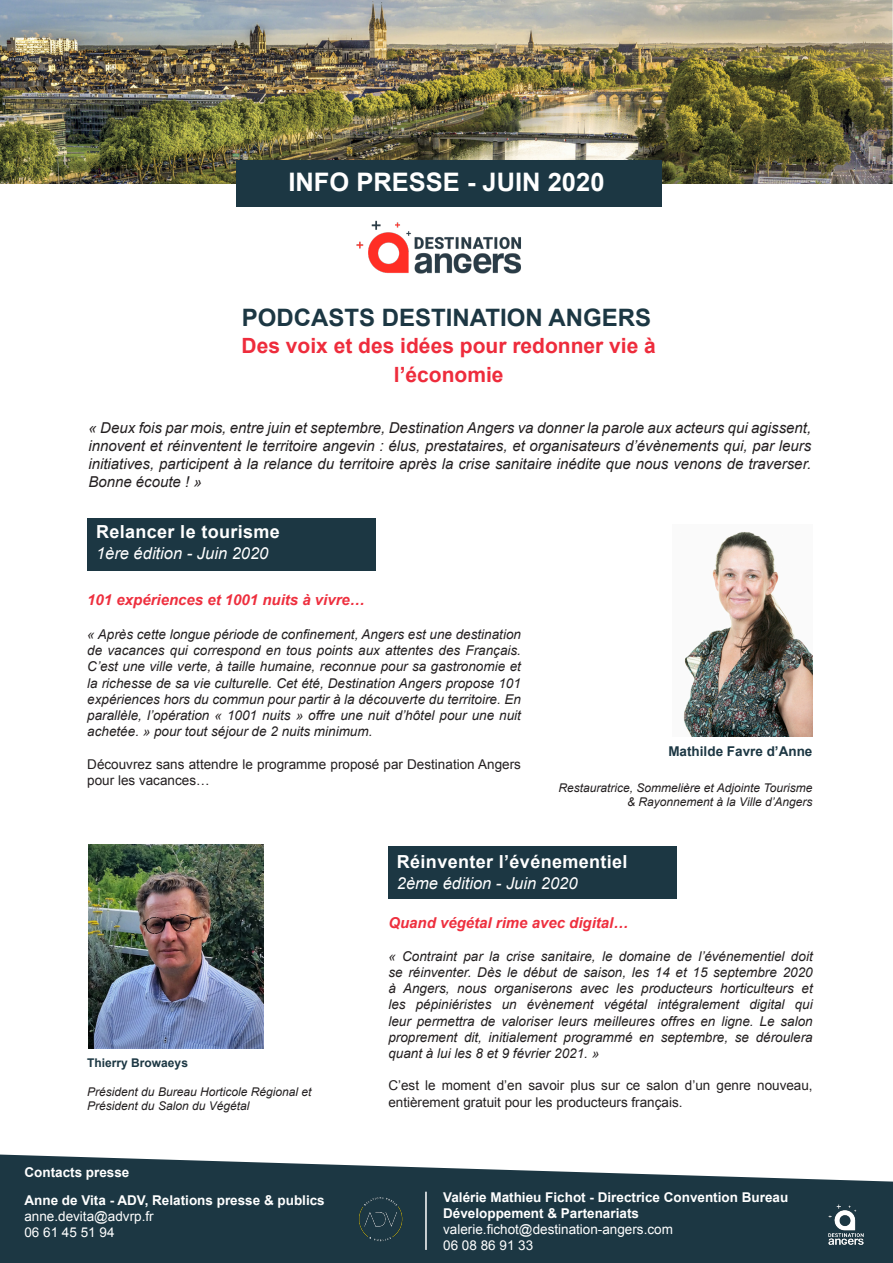
<style>
.page{position:relative;width:893px;height:1263px;background:#fff}
.page>*{position:absolute;margin:0;border:0;box-sizing:border-box;transform-origin:0 0}
.t1{font:700 25.5px "Arial";color:#fff}
.t2{font:700 24px "Arial";color:#1c3743}
.t3{font:700 21px/28.8px "Arial";color:#ee2c3c;text-align:center}
.t4{font:700 18px "Arial";letter-spacing:.02em;color:#fff}
.t5{font:italic 16.5px "Arial";color:#fff}
.t6{font:italic 15px/18px "Arial";color:#231f20;text-align:justify}
.t7{font:italic 700 15px "Arial";color:#ee2f3e}
.t8{font:italic 13.5px/16.2px "Arial";color:#231f20;text-align:justify}
.t9{font:13.5px/16.2px "Arial";color:#231f20}
.t10{font:700 13.5px/16.2px "Arial";color:#fff}
.t11{font:13.5px "Arial";color:#fff}
.t12{font:700 13.5px "Arial";color:#1c3743}
.t13{font:italic 12px/14.4px "Arial";color:#231f20;text-align:right}
.t14{font:700 12px "Arial";color:#1c3743}
</style>
<div class="page">
<img style="left:0;top:0;width:893px;height:183px">
<div style="left:236px;top:160px;width:425px;height:46px;background:#1c3743"></div>
<div style="left:87px;top:519px;width:289px;height:52px;background:#1c3743"></div>
<div style="left:388px;top:847px;width:289px;height:52px;background:#1c3743"></div>
<img style="left:356px;top:221px;width:165px;height:53px">
<img style="left:683px;top:532px;width:129px;height:205px">
<img style="left:88px;top:844px;width:176px;height:205px">
<svg style="left:0;top:1154px;width:893px;height:109px;background:#3a525c"></svg>
<hr style="left:425px;top:1192px;width:2px;height:58px;background:#fff">
<img style="left:826px;top:1202px;width:41px;height:46px">
<img style="left:355px;top:1196px;width:51px;height:48px">
<p class="t1" style="left:288px;top:165px;width:318px">INFO PRESSE - JUIN 2020</p>
<p class="t2" style="left:242px;top:302px;width:411px">PODCASTS DESTINATION ANGERS</p>
<p class="t3" style="left:242px;top:332px;width:416px">Des voix et des idées pour redonner vie à l’économie</p>
<p class="t6" style="left:88px;top:418px;width:724px">« Deux fois par mois, entre juin et septembre, Destination Angers va donner la parole aux acteurs qui agissent, innovent et réinventent le territoire angevin : élus, prestataires, et organisateurs d’évènements qui, par leurs initiatives, participent à la relance du territoire après la crise sanitaire inédite que nous venons de traverser.<br>Bonne écoute ! »</p>
<p class="t4" style="left:96px;top:519px;width:185px">Relancer le tourisme</p>
<p class="t5" style="left:96px;top:542px;width:174px">1ère édition - Juin 2020</p>
<p class="t7" style="left:87px;top:590px;width:279px">101 expériences et 1001 nuits à vivre…</p>
<p class="t8" style="left:87px;top:626px;width:435px">« Après cette longue période de confinement, Angers est une destination de vacances qui correspond en tous points aux attentes des Français.<br>C’est une ville verte, à taille humaine, reconnue pour sa gastronomie et la richesse de sa vie culturelle. Cet été, Destination Angers propose 101 expériences hors du commun pour partir à la découverte du territoire. En parallèle, l’opération « 1001 nuits » offre une nuit d’hôtel pour une nuit achetée. » pour tout séjour de 2 nuits minimum.</p>
<p class="t9" style="left:87px;top:756px;width:435px">Découvrez sans attendre le programme proposé par Destination Angers pour les vacances…</p>
<p class="t12" style="left:668px;top:742px;width:146px">Mathilde Favre d’Anne</p>
<p class="t13" style="left:558px;top:781px;width:255px">Restauratrice, Sommelière et Adjointe Tourisme &amp; Rayonnement à la Ville d’Angers</p>
<p class="t14" style="left:87px;top:1055px;width:102px">Thierry Browaeys</p>
<p class="t13" style="left:87px;top:1085px;width:226px;text-align:left">Président du Bureau Horticole Régional et<br>Président du Salon du Végétal</p>
<p class="t10" style="left:24px;top:1164px;width:107px">Contacts presse</p>
<p class="t10" style="left:24px;top:1192px;width:302px">Anne de Vita - ADV, Relations presse &amp; publics</p>
<p class="t11" style="left:24px;top:1207px;width:131px">anne.devita@advrp.fr</p>
<p class="t11" style="left:24px;top:1224px;width:92px">06 61 45 51 94</p>
<p class="t4" style="left:397px;top:850px;width:232px">Réinventer l’événementiel</p>
<p class="t5" style="left:397px;top:873px;width:182px">2ème édition - Juin 2020</p>
<p class="t7" style="left:388px;top:913px;width:242px">Quand végétal rime avec digital…</p>
<p class="t8" style="left:388px;top:948px;width:426px">« Contraint par la crise sanitaire, le domaine de l’événementiel doit se réinventer. Dès le début de saison, les 14 et 15 septembre 2020 à Angers, nous organiserons avec les producteurs horticulteurs et les pépiniéristes un évènement végétal intégralement digital qui leur permettra de valoriser leurs meilleures offres en ligne. Le salon proprement dit, initialement programmé en septembre, se déroulera quant à lui les 8 et 9 février 2021. »</p>
<p class="t9" style="left:388px;top:1078px;width:426px">C’est le moment d’en savoir plus sur ce salon d’un genre nouveau, entièrement gratuit pour les producteurs français.</p>
<p class="t10" style="left:443px;top:1189px;width:347px">Valérie Mathieu Fichot - Directrice Convention Bureau<br>Développement &amp; Partenariats</p>
<p class="t11" style="left:443px;top:1220px;width:231px">valerie.fichot@destination-angers.com</p>
<p class="t11" style="left:443px;top:1236px;width:92px">06 08 86 91 33</p>
</div>
